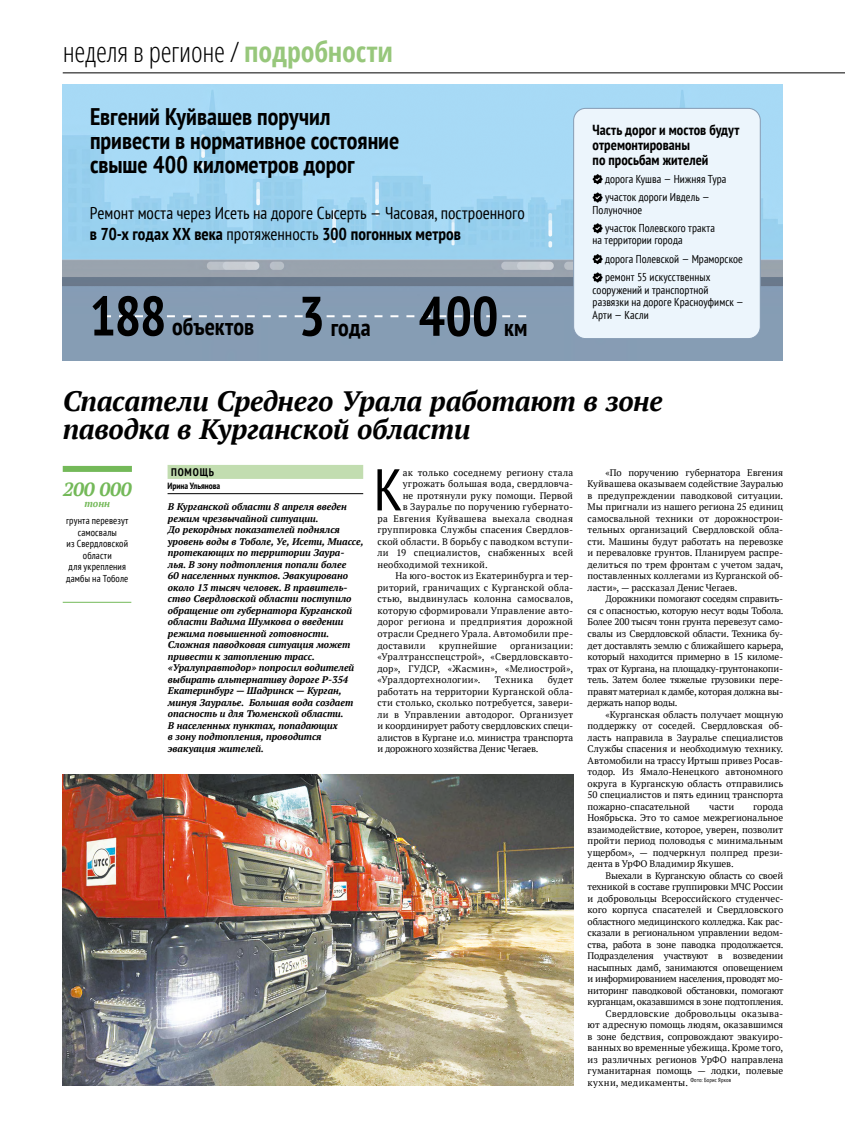
<style>
.page{position:relative;width:845px;height:1134px;background:#fff}
.page>*{position:absolute;margin:0;border:0;box-sizing:border-box;transform-origin:0 0}
.t1{font:condensed 58.8px "PT Sans";color:#000}
.t2{font:700 condensed 55.5px "PT Sans";letter-spacing:-.04em;color:#000}
.t3{font:italic 700 28px/28px "PT Serif";letter-spacing:-.01em;color:#000}
.t4{font:300 condensed 28px "Open Sans";letter-spacing:-.01em;color:#000}
.t5{font:700 condensed 24px/24px "PT Sans";color:#000}
.t6{font:italic 700 19px "PT Serif";color:#74b959}
.t7{font:condensed 17.1px/20.6px "PT Sans";color:#000}
.t8{font:700 condensed 14.5px/14.5px "PT Sans";letter-spacing:.005em;color:#000}
.t9{font:condensed 11.4px/18.3px "PT Sans";letter-spacing:.005em;color:#000}
.t10{font:700 condensed 11px "PT Sans";letter-spacing:.08em;color:#000}
.t11{font:condensed 10px/11.5px "PT Sans";letter-spacing:.01em;color:#000;text-align:center}
.t12{font:italic 700 10px "PT Serif";color:#74b959}
.t13{font:italic 700 9.7px/11.5px "PT Serif";color:#000}
.t14{font:9.5px/11.5px "PT Serif";color:#000;text-align:justify}
.t15{font:9.5px "PT Serif";letter-spacing:.02em;color:#000}
.t16{font:9.5px "PT Serif";letter-spacing:-.02em;color:#000}
.t17{font:9.5px "PT Serif";letter-spacing:.025em;color:#000}
.t18{font:9.5px "PT Serif";letter-spacing:-.03em;color:#000}
.t19{font:9.5px "PT Serif";letter-spacing:.03em;color:#000}
.t20{font:700 condensed 9px "PT Sans";color:#000}
.s1{font-weight:700;color:#97c77b}
.s2{font-weight:700}
</style>
<div class="page">
<hr style="left:63px;top:72px;width:782px;height:1px;background:#000">
<div style="left:168px;top:465px;width:195px;height:14px;background:#c2ddb0"></div>
<img style="left:63px;top:775px;width:510px;height:310px">
<div style="left:63px;top:466px;width:69px;height:6px;background:#74b959"></div>
<hr style="left:63px;top:602px;width:68px;height:1px;background:#74b959">
<hr style="left:168px;top:493px;width:195px;height:1px;background:#000">
<img style="left:63px;top:85px;width:720px;height:275px">
<div style="left:573px;top:108px;width:187px;height:231px;background:#ecf5fc;border-radius:12px"></div>
<div style="left:573px;top:108px;width:188px;height:231px;border:1px solid #869cb4;border-radius:12px"></div>
<svg style="left:592px;top:174px;width:10px;height:10px"></svg>
<svg style="left:592px;top:193px;width:10px;height:10px"></svg>
<svg style="left:592px;top:223px;width:10px;height:10px"></svg>
<svg style="left:592px;top:254px;width:10px;height:10px"></svg>
<svg style="left:592px;top:272px;width:10px;height:10px"></svg>
<svg style="left:103px;top:315px;width:423px;height:2px"></svg>
<h3 class="t4" style="left:63px;top:33px;width:332px">неделя в регионе / <span class="s1">подробности</span></h3>
<h3 class="t5" style="left:90px;top:104px;width:311px">Евгений Куйвашев поручил привести в нормативное состояние свыше 400 километров дорог</h3>
<h3 class="t7" style="left:90px;top:202px;width:436px">Ремонт моста через Исеть на дороге Сысерть — Часовая, построенного <span class="s2">в 70-х годах XX века</span> протяженность <span class="s2">300 погонных метров</span></h3>
<h2 class="t2" style="left:89px;top:279px;width:80px">188</h2>
<h3 class="t5" style="left:172px;top:315px;width:84px">объектов</h3>
<h2 class="t2" style="left:298px;top:279px;width:29px">3</h2>
<h3 class="t5" style="left:331px;top:315px;width:42px">года</h3>
<h2 class="t2" style="left:418px;top:279px;width:83px">400</h2>
<h3 class="t5" style="left:504px;top:315px;width:25px">км</h3>
<h3 class="t8" style="left:592px;top:123px;width:148px">Часть дорог и мостов будут отремонтированы<br>по просьбам жителей</h3>
<p class="t9" style="left:605px;top:169px;width:123px">дорога Кушва — Нижняя Тура участок дороги Ивдель —</p>
<p class="t9" style="left:605px;top:200px;width:111px;text-indent:-12px">Полуночное<br>участок Полевского тракта</p>
<p class="t9" style="left:605px;top:231px;width:139px;text-indent:-12px">на территории города<br>дорога Полевской — Мраморское ремонт 55 искусственных</p>
<p class="t9" style="left:592px;top:283px;width:153px;line-height:12.5px">сооружений и транспортной развязки на дороге Красноуфимск —<br>Арти — Касли</p>
<h3 class="t3" style="left:63px;top:387px;width:601px">Спасатели Среднего Урала работают в зоне паводка в Курганской области</h3>
<h1 class="t1" style="left:374px;top:452px;width:30px">К</h1>
<p class="t15" style="left:403px;top:466px;width:172px">ак только соседнему региону стала</p>
<p class="t10" style="left:171px;top:465px;width:45px">ПОМОЩЬ</p>
<p class="t13" style="left:168px;top:501px;width:197px">В Курганской области 8 апреля введен режим чрезвычайной ситуации.<br>До рекордных показателей поднялся уровень воды в Тоболе, Уе, Исети, Миассе, протекающих по территории Заура&shy;лья. В зону подтопления попали более<br>60 населенных пунктов. Эвакуировано около 13 тысяч человек. В правитель&shy;ство Свердловской области поступило обращение от губернатора Курганской области Вадима Шумкова о введении режима повышенной готовности.<br>Сложная паводковая ситуация может привести к затоплению трасс. «Уралуправтодор» попросил водителей выбирать альтернативу дороге Р-354<br>Екатеринбург — Шадринск — Курган, минуя Зауралье. Большая вода создает опасность и для Тюменской области.<br>В населенных пунктах, попадающих<br>в зону подтопления, проводится эвакуация жителей.</p>
<p class="t14" style="left:587px;top:467px;width:197px;text-indent:18px">«По поручению губернатора Евгения Куйвашева оказываем содействие Зауралью в предупреждении паводковой ситуации.<br>Мы пригнали из нашего региона 25 единиц самосвальной техники от дорожнострои&shy;тельных организаций Свердловской обла&shy;сти. Машины будут работать на перевозке и переваловке грунтов. Планируем распре&shy;делиться по трем фронтам с учетом задач, поставленных коллегами из Курганской об&shy;ласти», — рассказал Денис Чегаев.</p>
<p class="t14" style="left:587px;top:593px;width:197px;text-indent:18px">Дорожники помогают соседям справить&shy;ся с опасностью, которую несут воды Тобола.<br>Более 200 тысяч тонн грунта перевезут само&shy;свалы из Свердловской области. Техника бу&shy;дет доставлять землю с ближайшего карьера, который находится примерно в 15 киломе&shy;трах от Кургана, на площадку-грунтонакопи&shy;тель. Затем более тяжелые грузовики пере&shy;правят материал к дамбе, которая должна вы&shy;держать напор воды.</p>
<p class="t14" style="left:587px;top:708px;width:197px;text-indent:18px">«Курганская область получает мощную поддержку от соседей. Свердловская об&shy;ласть направила в Зауралье специалистов Службы спасения и необходимую технику.<br>Автомобили на трассу Иртыш привез Росав&shy;тодор. Из Ямало-Ненецкого автономного округа в Курганскую область отправились 50 специалистов и пять единиц транспорта пожарно-спасательной</p>
<p class="t15" style="left:403px;top:478px;width:172px">угрожать большая вода, свердловча-</p>
<p class="t15" style="left:403px;top:489px;width:172px">не протянули руку помощи. Первой</p>
<p class="t15" style="left:403px;top:501px;width:172px">в Зауралье по поручению губернато-</p>
<p class="t15" style="left:377px;top:512px;width:197px">ра Евгения Куйвашева выехала сводная</p>
<p class="t17" style="left:377px;top:524px;width:197px">группировка Службы спасения Свердлов-</p>
<p class="t15" style="left:377px;top:535px;width:197px">ской области. В борьбу с паводком вступи-</p>
<p class="t14" style="left:377px;top:547px;width:197px">ли 19 специалистов, снабженных всей</p>
<p class="t15" style="left:377px;top:558px;width:112px">необходимой техникой.</p>
<p class="t15" style="left:395px;top:570px;width:179px">На юго-восток из Екатеринбурга и тер-</p>
<p class="t17" style="left:377px;top:581px;width:197px">риторий, граничащих с Курганской обла-</p>
<p class="t15" style="left:377px;top:593px;width:197px">стью, выдвинулась колонна самосвалов,</p>
<p class="t15" style="left:377px;top:604px;width:197px">которую сформировали Управление авто-</p>
<p class="t17" style="left:377px;top:616px;width:197px">дорог региона и предприятия дорожной</p>
<p class="t15" style="left:377px;top:627px;width:197px">отрасли Среднего Урала. Автомобили пре-</p>
<p class="t17" style="left:377px;top:639px;width:49px">доставили</p>
<p class="t17" style="left:439px;top:639px;width:59px">крупнейшие</p>
<h3 class="t6" style="left:63px;top:477px;width:70px">200 000</h3>
<p class="t12" style="left:84px;top:497px;width:27px">тонн</p>
<p class="t11" style="left:66px;top:515px;width:64px">грунта перевезут самосвалы<br>из Свердловской области<br>для укрепления дамбы на Тоболе</p>
<p class="t20" style="left:168px;top:480px;width:54px">Ирина Ульянова</p>
<p class="t14" style="left:377px;top:639px;width:197px;text-indent:133px">организации: «Уралтрансспецстрой», «Свердловскавто&shy;дор», ГУДСР, «Жасмин», «Мелиострой», «Уралдортехнологии».</p>
<p class="t14" style="left:377px;top:674px;width:197px;text-indent:170px">будет работать на территории Курганской обла&shy;сти столько, сколько потребуется, завери&shy;ли в Управлении автодорог. Организует и координирует работу свердловских специ&shy;алистов в Кургане и.о. министра транспорта и дорожного хозяйства Денис Чегаев.</p>
<p class="t17" style="left:495px;top:673px;width:40px">Техника</p>
<p class="t14" style="left:587px;top:800px;width:197px;text-indent:165px">города Ноябрьска. Это то самое межрегиональное взаимодействие, которое, уверен, позволит пройти период половодья с минимальным ущербом», — подчеркнул полпред прези&shy;дента в УрФО Владимир Якушев.</p>
<p class="t16" style="left:605px;top:869px;width:179px">Выехали в Курганскую область со своей</p>
<p class="t16" style="left:587px;top:881px;width:197px">техникой в составе группировки МЧС России</p>
<p class="t14" style="left:587px;top:892px;width:197px">и добровольцы Всероссийского студенчес-</p>
<p class="t14" style="left:587px;top:904px;width:197px">кого корпуса спасателей и Свердловского</p>
<p class="t16" style="left:587px;top:915px;width:197px">областного медицинского колледжа. Как рас-</p>
<p class="t16" style="left:587px;top:927px;width:197px">сказали в региональном управлении ведом-</p>
<p class="t16" style="left:587px;top:938px;width:197px">ства, работа в зоне паводка продолжается.</p>
<p class="t16" style="left:587px;top:950px;width:197px">Подразделения участвуют в возведении</p>
<p class="t16" style="left:587px;top:961px;width:197px">насыпных дамб, занимаются оповещением</p>
<p class="t18" style="left:587px;top:973px;width:197px">и информированием населения, проводят мо-</p>
<p class="t18" style="left:587px;top:984px;width:197px">ниторинг паводковой обстановки, помогают</p>
<p class="t16" style="left:587px;top:996px;width:197px">курганцам, оказавшимся в зоне подтопления.</p>
<p class="t15" style="left:605px;top:1007px;width:179px">Свердловские добровольцы оказыва-</p>
<p class="t14" style="left:587px;top:1019px;width:197px">ют адресную помощь людям, оказавшимся</p>
<p class="t14" style="left:587px;top:1030px;width:197px">в зоне бедствия, сопровождают эвакуиро-</p>
<p class="t14" style="left:587px;top:1042px;width:197px">ванных во временные убежища. Кроме того,</p>
<p class="t14" style="left:587px;top:1053px;width:197px">из различных регионов УрФО направлена</p>
<p class="t14" style="left:587px;top:1065px;width:197px">гуманитарная помощь — лодки, полевые</p>
<p class="t19" style="left:587px;top:1076px;width:145px">кухни, медикаменты. <sup>Фото:</sup> <sup>Борис</sup> <sup>Ярков</sup></p>
<p class="t14" style="left:709px;top:800px;width:27px">части</p>
</div>
